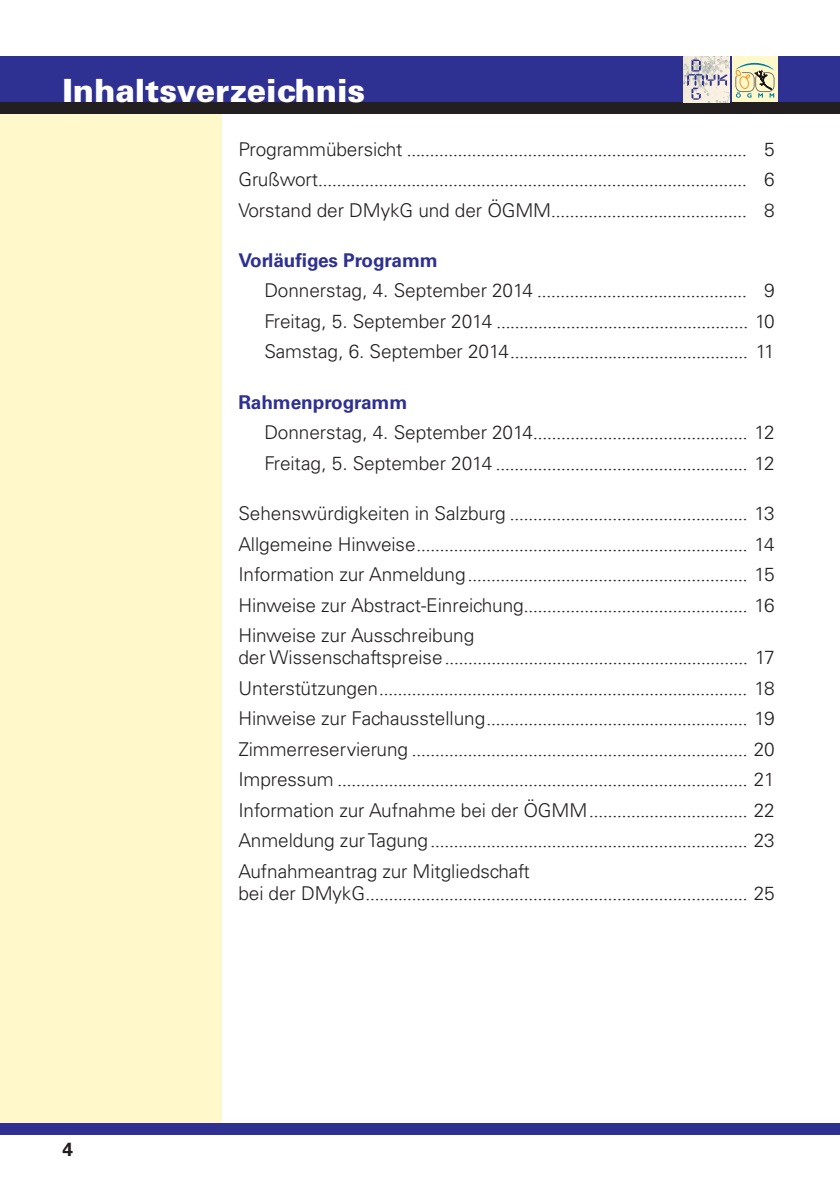
<style>
.page{position:relative;width:840px;height:1191px;background:#fff}
.page>*{position:absolute;margin:0;border:0;box-sizing:border-box;transform-origin:0 0}
.t1{font:900 32px "Univers LT Std";letter-spacing:-.005em;color:#fff}
.t2{font:19px/30.6px "Times New Roman";color:#231f20;text-align:justify}
.t3{font:300 19px "Univers LT Std";letter-spacing:-.005em;color:#231f20}
.t4{font:700 19px "Univers LT Std";letter-spacing:-.005em;color:#2e3092}
.t5{font:700 19px "Univers LT Std";color:#231f20}
.s1{font-family:"Univers LT Std";font-weight:300}
.s2{font-family:"Times New Roman";font-weight:400}
</style>
<div class="page">
<div style="left:0;top:113px;width:221px;height:1010px;background:#fef8ca"></div>
<div style="left:0;top:57px;width:839px;height:45px;background:#2e3092"></div>
<div style="left:0;top:102px;width:839px;height:11px;background:#231f20"></div>
<div style="left:0;top:1123px;width:839px;height:11px;background:#2e3092"></div>
<img style="left:683px;top:57px;width:46px;height:45px">
<svg style="left:686px;top:60px;width:40px;height:40px;background:#cbc8cb"></svg>
<div style="left:731px;top:57px;width:46px;height:45px;background:#fef8ca"></div>
<svg style="left:735px;top:63px;width:39px;height:35px"></svg>
<h1 class="t1" style="left:62px;top:79px;width:304px">Inhaltsverzeichnis</h1>
<p class="t2" style="left:238px;top:134px;width:537px"><span class="s1">Programmübersicht</span> ......................................................................... <span class="s1">5<br>Grußwort</span>............................................................................................ <span class="s1">6<br>Vorstand der DMykG und der ÖGMM</span>.......................................... <span class="s1">8</span></p>
<p class="t4" style="left:238px;top:253px;width:201px">Vorläufiges Programm</p>
<p class="t2" style="left:264px;top:276px;width:511px"><span class="s1">Donnerstag, 4. September 2014</span> ............................................. <span class="s1">9<br>Freitag, 5. September 2014</span> ...................................................... <span class="s1">10<br>Samstag, 6. September 2014</span>................................................... <span class="s1">11</span></p>
<p class="t4" style="left:238px;top:395px;width:170px">Rahmenprogramm</p>
<p class="t2" style="left:264px;top:417px;width:511px"><span class="s1">Donnerstag, 4. September 2014</span>.............................................. <span class="s1">12<br>Freitag, 5. September 2014</span> ...................................................... <span class="s1">12</span></p>
<p class="t2" style="left:238px;top:498px;width:537px"><span class="s1">Sehenswürdigkeiten in Salzburg</span> ................................................... <span class="s1">13<br>Allgemeine Hinweise</span>....................................................................... <span class="s1">14<br>Information zur Anmeldung</span>............................................................ <span class="s1">15<br>Hinweise zur Abstract-Einreichung</span>................................................ <span class="s1">16</span></p>
<p class="t3" style="left:238px;top:628px;width:237px">Hinweise zur Ausschreibung</p>
<p class="t2" style="left:238px;top:642px;width:537px"><span class="s1">der Wissenschaftspreise</span>................................................................. <span class="s1">17<br>Unterstützungen</span>............................................................................... <span class="s1">18<br>Hinweise zur Fachausstellung</span>........................................................ <span class="s1">19<br>Zimmerreservierung</span> ........................................................................ <span class="s1">20<br>Impressum</span> ........................................................................................ <span class="s1">21</span></p>
<p class="t3" style="left:238px;top:803px;width:537px">Information zur Aufnahme bei der ÖGMM<span class="s2">..................................</span> 22</p>
<p class="t2" style="left:238px;top:825px;width:537px"><span class="s1">Anmeldung zur Tagung</span>.................................................................... <span class="s1">23</span></p>
<p class="t3" style="left:238px;top:864px;width:293px">Aufnahmeantrag zur Mitgliedschaft</p>
<p class="t2" style="left:238px;top:878px;width:537px"><span class="s1">bei der DMykG</span>.................................................................................. <span class="s1">25</span></p>
<p class="t5" style="left:62px;top:1142px;width:12px">4</p>
</div>
